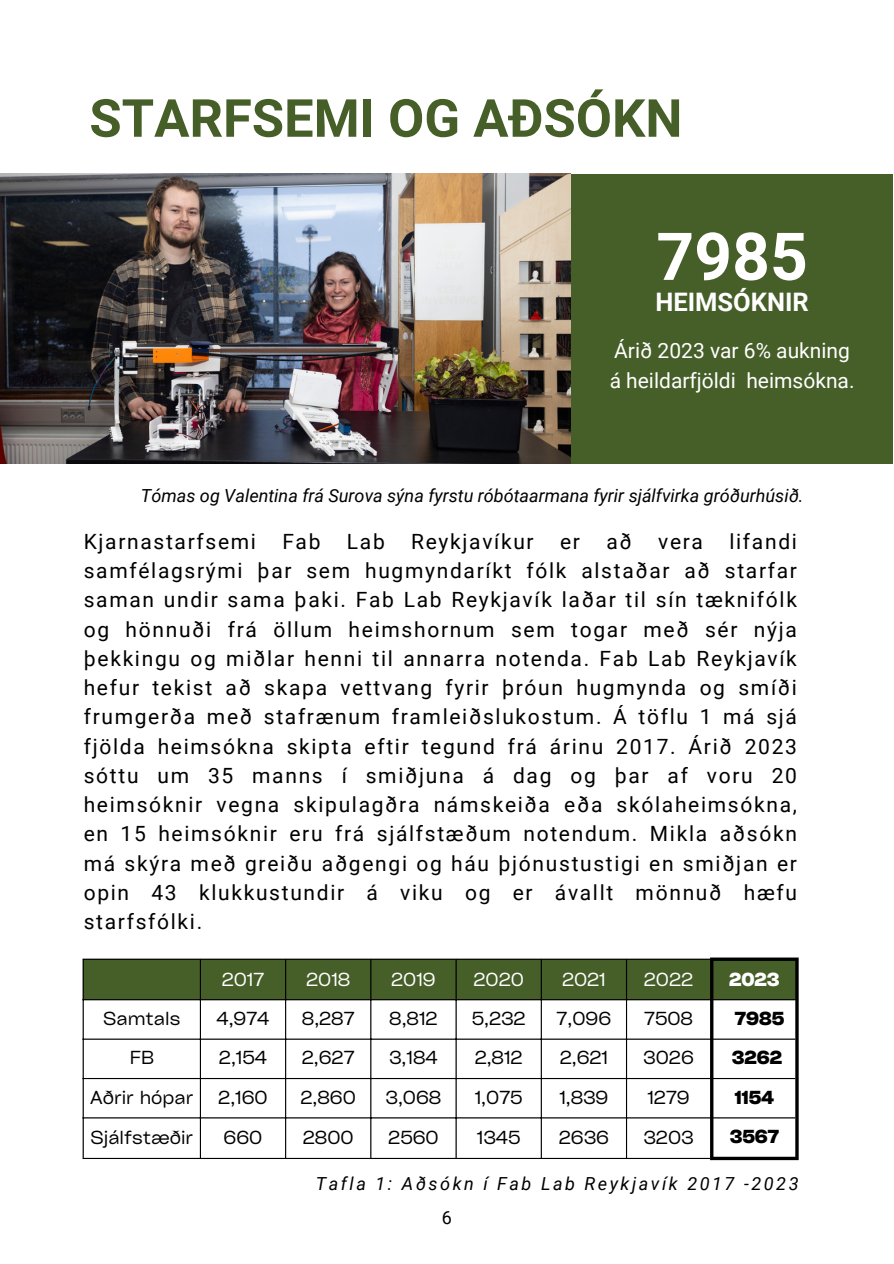
<style>
.page{position:relative;width:894px;height:1264px;background:#fff}
.page>*{position:absolute;margin:0;border:0;box-sizing:border-box;transform-origin:0 0}
.t1{font:700 66px "Roboto";color:#fff}
.t2{font:700 52.5px "Roboto";color:#465e28}
.t3{font:700 25.5px "Roboto";color:#fff}
.t4{font:21px/29.2px "Roboto";letter-spacing:.08em;color:#000;text-align:justify}
.t5{font:21px/29.2px "Roboto";color:#fff}
.t6{font:18px "Cy Grotesk Key";color:#000}
.t7{font:italic 18px "Roboto";color:#000}
.t8{font:italic 18px "Roboto";letter-spacing:.14em;color:#000}
.t9{font:18px "Cy Grotesk Key";color:#fff}
.t10{font:700 18px "Cy Grotesk Key";color:#000}
.t11{font:700 18px "Cy Grotesk Key";color:#fff}
.t12{font:18px "Roboto";color:#000}
</style>
<div class="page">
<div style="left:570px;top:174px;width:323px;height:289px;background:#465e28"></div>
<img style="left:0;top:174px;width:570px;height:289px">
<div style="left:84px;top:959px;width:711px;height:40px;background:#465e28"></div>
<hr style="left:83px;top:959px;width:1px;height:198px;background:#000">
<hr style="left:200px;top:959px;width:1px;height:198px;background:#000">
<hr style="left:285px;top:959px;width:1px;height:198px;background:#000">
<hr style="left:370px;top:959px;width:1px;height:198px;background:#000">
<hr style="left:455px;top:959px;width:1px;height:198px;background:#000">
<hr style="left:540px;top:959px;width:1px;height:198px;background:#000">
<hr style="left:625px;top:959px;width:2px;height:198px;background:#000">
<hr style="left:83px;top:958px;width:626px;height:1px;background:#000">
<hr style="left:83px;top:999px;width:712px;height:1px;background:#000">
<hr style="left:83px;top:1038px;width:712px;height:1px;background:#000">
<hr style="left:83px;top:1077px;width:712px;height:2px;background:#000">
<hr style="left:83px;top:1117px;width:712px;height:1px;background:#000">
<hr style="left:83px;top:1157px;width:626px;height:1px;background:#000">
<svg style="left:709px;top:960px;width:4px;height:196px"></svg>
<hr style="left:795px;top:960px;width:3px;height:196px;background:#000">
<hr style="left:709px;top:957px;width:89px;height:3px;background:#000">
<svg style="left:709px;top:1156px;width:89px;height:4px"></svg>
<h2 class="t2" style="left:89px;top:88px;width:594px">STARFSEMI OG AÐSÓKN</h2>
<h1 class="t1" style="left:656px;top:219px;width:153px">7985</h1>
<p class="t3" style="left:655px;top:288px;width:155px">HEIMSÓKNIR</p>
<p class="t5" style="left:609px;top:336px;width:246px">Árið 2023 var 6% aukning á heildarfjöldi heimsókna.</p>
<p class="t7" style="left:141px;top:485px;width:664px">Tómas og Valentina frá Surova sýna fyrstu róbótaarmana fyrir sjálfvirka gróðurhúsið.</p>
<p class="t4" style="left:84px;top:527px;width:174px">Kjarnastarfsemi</p>
<p class="t4" style="left:282px;top:527px;width:40px">Fab</p>
<p class="t4" style="left:347px;top:527px;width:39px">Lab</p>
<p class="t4" style="left:411px;top:527px;width:124px">Reykjavíkur</p>
<p class="t4" style="left:560px;top:527px;width:21px">er</p>
<p class="t4" style="left:606px;top:527px;width:27px">að</p>
<p class="t4" style="left:658px;top:527px;width:46px">vera</p>
<p class="t4" style="left:84px;top:527px;width:714px;text-indent:645px">lifandi samfélagsrými þar sem hugmyndaríkt fólk alstaðar að starfar saman undir sama þaki. Fab Lab Reykjavík laðar til sín tæknifólk og hönnuði frá öllum heimshornum sem togar með sér nýja þekkingu og miðlar henni til annarra notenda. Fab Lab Reykjavík hefur tekist að skapa vettvang fyrir þróun hugmynda og smíði frumgerða með stafrænum framleiðslukostum. Á töflu 1 má sjá fjölda heimsókna skipta eftir tegund frá árinu 2017. Árið 2023 sóttu um 35 manns í smiðjuna á dag og þar af voru 20 heimsóknir vegna skipulagðra námskeiða eða skólaheimsókna, en 15 heimsóknir eru frá sjálfstæðum notendum. Mikla aðsókn má skýra með greiðu aðgengi og háu þjónustustigi en smiðjan er opin 43 klukkustundir á viku og er ávallt mönnuð hæfu starfsfólki.</p>
<p class="t9" style="left:222px;top:967px;width:44px">2017</p>
<p class="t9" style="left:306px;top:967px;width:46px">2018</p>
<p class="t9" style="left:391px;top:967px;width:46px">2019</p>
<p class="t9" style="left:473px;top:967px;width:52px">2020</p>
<p class="t9" style="left:562px;top:967px;width:45px">2021</p>
<p class="t9" style="left:643px;top:967px;width:51px">2022</p>
<p class="t11" style="left:729px;top:967px;width:52px">2023</p>
<p class="t6" style="left:103px;top:1007px;width:79px">Samtals</p>
<p class="t6" style="left:216px;top:1007px;width:55px">4,974</p>
<p class="t6" style="left:302px;top:1007px;width:54px">8,287</p>
<p class="t6" style="left:389px;top:1007px;width:50px">8,812</p>
<p class="t6" style="left:471px;top:1007px;width:55px">5,232</p>
<p class="t6" style="left:556px;top:1007px;width:56px">7,096</p>
<p class="t6" style="left:644px;top:1007px;width:50px">7508</p>
<p class="t10" style="left:734px;top:1007px;width:51px">7985</p>
<p class="t6" style="left:130px;top:1046px;width:26px">FB</p>
<p class="t6" style="left:219px;top:1046px;width:50px">2,154</p>
<p class="t6" style="left:302px;top:1046px;width:54px">2,627</p>
<p class="t6" style="left:389px;top:1046px;width:50px">3,184</p>
<p class="t6" style="left:474px;top:1046px;width:49px">2,812</p>
<p class="t6" style="left:559px;top:1046px;width:50px">2,621</p>
<p class="t6" style="left:643px;top:1046px;width:52px">3026</p>
<p class="t10" style="left:731px;top:1046px;width:52px">3262</p>
<p class="t6" style="left:90px;top:1085px;width:104px">Aðrir hópar</p>
<p class="t6" style="left:218px;top:1085px;width:51px">2,160</p>
<p class="t6" style="left:300px;top:1085px;width:57px">2,860</p>
<p class="t6" style="left:385px;top:1085px;width:57px">3,068</p>
<p class="t6" style="left:474px;top:1085px;width:49px">1,075</p>
<p class="t6" style="left:559px;top:1085px;width:51px">1,839</p>
<p class="t6" style="left:647px;top:1085px;width:44px">1279</p>
<p class="t10" style="left:734px;top:1085px;width:41px">1154</p>
<p class="t6" style="left:90px;top:1126px;width:104px">Sjálfstæðir</p>
<p class="t6" style="left:223px;top:1126px;width:40px">660</p>
<p class="t6" style="left:303px;top:1126px;width:52px">2800</p>
<p class="t6" style="left:388px;top:1126px;width:52px">2560</p>
<p class="t6" style="left:476px;top:1126px;width:45px">1345</p>
<p class="t6" style="left:558px;top:1126px;width:52px">2636</p>
<p class="t6" style="left:643px;top:1126px;width:52px">3203</p>
<p class="t10" style="left:729px;top:1125px;width:51px">3567</p>
<p class="t8" style="left:315px;top:1173px;width:484px">Tafla 1: Aðsókn í Fab Lab Reykjavík 2017 -2023</p>
<p class="t12" style="left:441px;top:1207px;width:12px">6</p>
</div>
